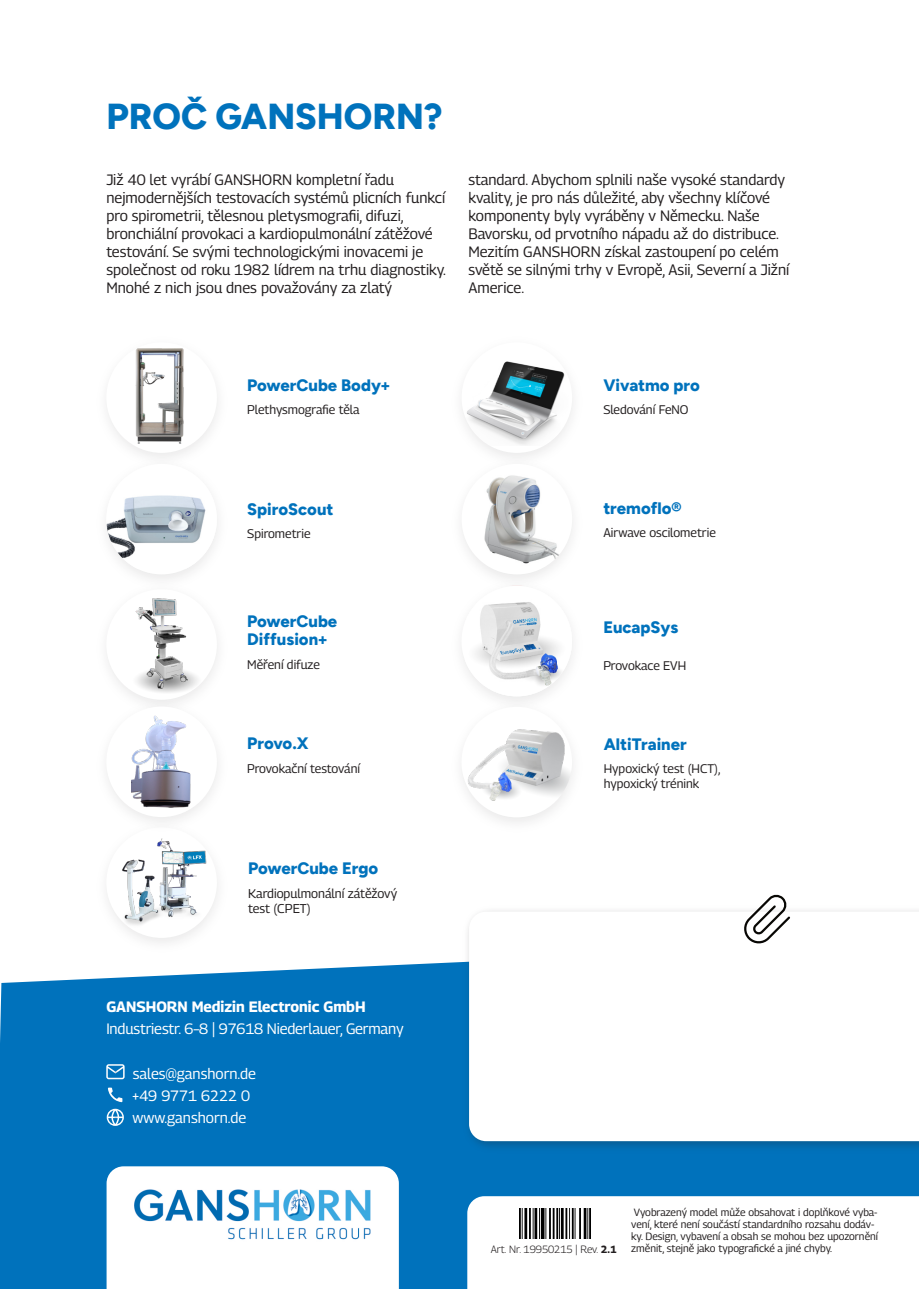
<style>
.page{position:relative;width:919px;height:1289px;background:#fff}
.page>*{position:absolute;margin:0;border:0;box-sizing:border-box;transform-origin:0 0}
.t1{font:800 36px "Figtree";color:#0072bc}
.t2{font:800 16.5px/18px "Figtree";color:#0072bc}
.t3{font:15px/18px "Georama";color:#231f20}
.t4{font:15px/22.2px "Georama";letter-spacing:-.005em;color:#fff}
.t5{font:700 15px "Georama";color:#fff}
.t6{font:12.75px/15.3px "Georama";color:#231f20}
.t7{font:12.45px/15.3px "Georama";color:#231f20}
.t8{font:10.5px/12px "Georama";color:#231f20}
.t9{font:300 10.5px "Georama";color:#231f20}
.s1{font-weight:700}
</style>
<div class="page">
<div style="left:0;top:962px;width:918px;height:326px;background:#0072bc"></div>
<svg style="left:108px;top:1087px;width:14px;height:15px"></svg>
<svg style="left:106px;top:1064px;width:19px;height:15px"></svg>
<svg style="left:107px;top:1108px;width:17px;height:17px"></svg>
<svg style="left:107px;top:1166px;width:292px;height:122px"></svg>
<img style="left:462px;top:910px;width:456px;height:243px">
<svg style="left:469px;top:911px;width:449px;height:230px"></svg>
<img style="left:135px;top:1189px;width:236px;height:52px">
<svg style="left:467px;top:1196px;width:451px;height:92px"></svg>
<img style="left:519px;top:1208px;width:71px;height:30px">
<svg style="left:740px;top:894px;width:52px;height:52px"></svg>
<img style="left:106px;top:827px;width:111px;height:110px;border-radius:50%">
<img style="left:461px;top:353px;width:111px;height:92px">
<img style="left:461px;top:464px;width:111px;height:110px;border-radius:50%">
<img style="left:106px;top:589px;width:111px;height:105px">
<img style="left:108px;top:700px;width:110px;height:131px">
<div style="left:106px;top:706px;width:111px;height:111px;background:#fff;border-radius:50%"></div>
<img style="left:132px;top:715px;width:59px;height:93px">
<img style="left:136px;top:343px;width:51px;height:105px">
<div style="left:106px;top:464px;width:111px;height:110px;background:#fff;border-radius:50%"></div>
<img style="left:106px;top:477px;width:111px;height:91px">
<img style="left:465px;top:591px;width:107px;height:105px">
<div style="left:461px;top:706px;width:111px;height:111px;background:#fff;border-radius:50%"></div>
<img style="left:462px;top:722px;width:110px;height:84px">
<h1 class="t1" style="left:107px;top:101px;width:337px">PROČ GANSHORN?</h1>
<p class="t3" style="left:106px;top:171px;width:341px">Již 40 let vyrábí GANSHORN kompletní řadu nejmodernějších testovacích systémů plicních funkcí pro spirometrii, tělesnou pletysmografii, difuzi, bronchiální provokaci a kardiopulmonální zátěžové testování. Se svými technologickými inovacemi je společnost od roku 1982 lídrem na trhu diagnostiky.<br>Mnohé z nich jsou dnes považovány za zlatý</p>
<p class="t3" style="left:468px;top:171px;width:322px">standard. Abychom splnili naše vysoké standardy kvality, je pro nás důležité, aby všechny klíčové komponenty byly vyráběny v Německu. Naše Bavorsku, od prvotního nápadu až do distribuce.<br>Mezitím GANSHORN získal zastoupení po celém světě se silnými trhy v Evropě, Asii, Severní a Jižní Americe.</p>
<p class="t2" style="left:247px;top:376px;width:144px">PowerCube Body+</p>
<p class="t7" style="left:247px;top:401px;width:114px">Plethysmografie těla</p>
<p class="t2" style="left:247px;top:500px;width:88px">SpiroScout</p>
<p class="t7" style="left:247px;top:525px;width:65px">Spirometrie</p>
<p class="t2" style="left:247px;top:613px;width:92px">PowerCube<br>Diffusion+</p>
<p class="t7" style="left:247px;top:657px;width:74px">Měření difuze</p>
<p class="t2" style="left:247px;top:735px;width:63px">Provo.X</p>
<p class="t7" style="left:247px;top:760px;width:114px">Provokační testování</p>
<p class="t2" style="left:248px;top:860px;width:131px">PowerCube Ergo</p>
<p class="t6" style="left:248px;top:885px;width:150px">Kardiopulmonální zátěžový test (CPET)</p>
<p class="t5" style="left:106px;top:997px;width:261px">GANSHORN Medizin Electronic GmbH</p>
<p class="t4" style="left:106px;top:1017px;width:299px">Industriestr. 6–8 | 97618 Niederlauer, Germany</p>
<p class="t4" style="left:132px;top:1061px;width:125px">sales@ganshorn.de +49 9771 6222 0 www.ganshorn.de</p>
<p class="t2" style="left:603px;top:377px;width:98px">Vivatmo pro</p>
<p class="t7" style="left:603px;top:402px;width:87px">Sledování FeNO</p>
<p class="t2" style="left:603px;top:500px;width:80px">tremoflo®</p>
<p class="t7" style="left:603px;top:525px;width:114px">Airwave oscilometrie</p>
<p class="t2" style="left:603px;top:618px;width:76px">EucapSys</p>
<p class="t7" style="left:603px;top:657px;width:84px">Provokace EVH</p>
<p class="t2" style="left:603px;top:736px;width:84px">AltiTrainer</p>
<p class="t7" style="left:603px;top:760px;width:118px">Hypoxický test (HCT), hypoxický trénink</p>
<p class="t9" style="left:490px;top:1242px;width:128px">Art. Nr. 19950215 | Rev. <span class="s1">2.1</span></p>
<p class="t8" style="left:631px;top:1206px;width:248px">Vyobrazený model může obsahovat i doplňkové vyba&shy;vení, které není součástí standardního rozsahu dodáv&shy;ky. Design, vybavení a obsah se mohou bez upozornění změnit, stejně jako typografické a jiné chyby.</p>
</div>
